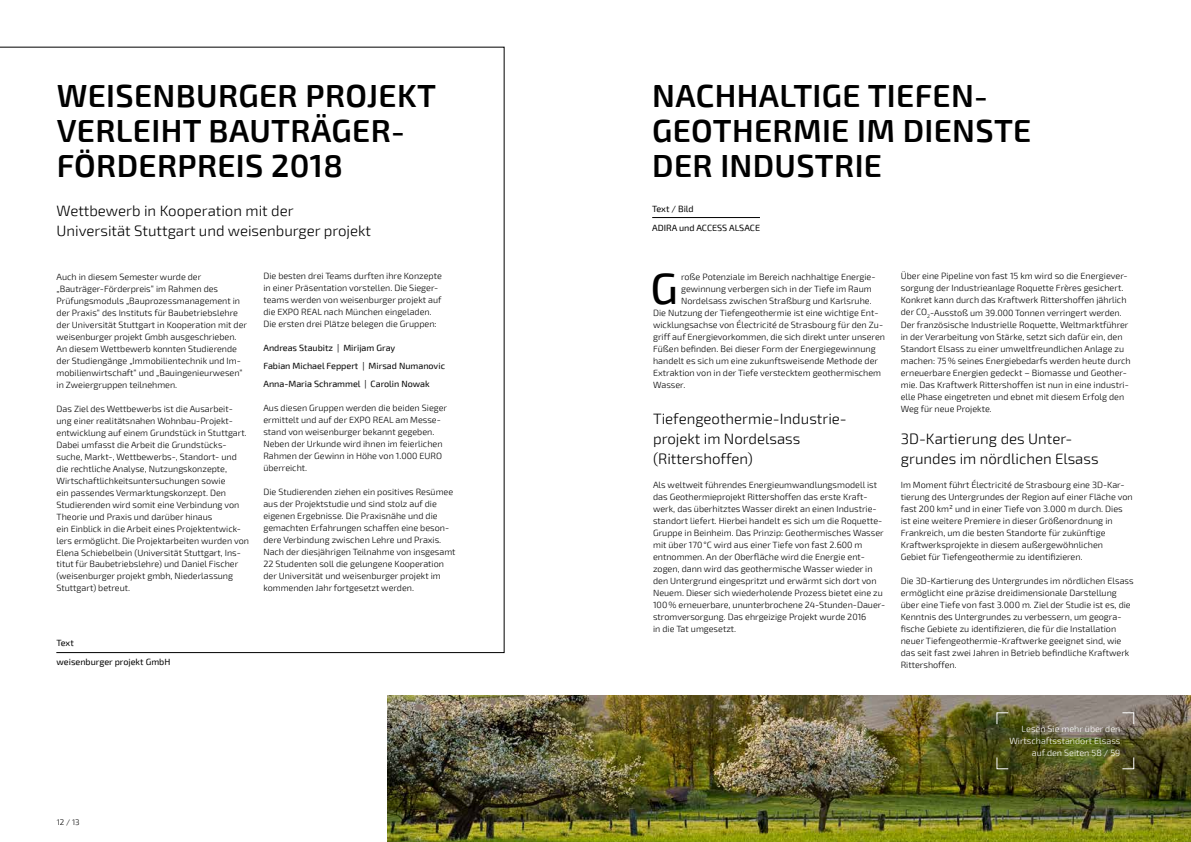
<style>
.page{position:relative;width:1191px;height:842px;background:#fff}
.page>*{position:absolute;margin:0;border:0;box-sizing:border-box;transform-origin:0 0}
.t1{font:500 43.8px "Exo 2";color:#000}
.t2{font:600 32px/35px "Exo 2";letter-spacing:.01em;color:#000}
.t3{font:300 15px/20px "Exo 2";color:#000}
.t4{font:300 9px/12px "Exo 2";color:#000}
.t5{font:9px/18px "Exo 2";color:#000}
.t6{font:300 9px/12px "Exo 2";color:#fff;text-align:right}
.t7{font:300 8px "Exo 2";color:#000}
</style>
<div class="page">
<svg style="left:0;top:46px;width:505px;height:607px"></svg>
<hr style="left:652px;top:217px;width:108px;height:1px;background:#000">
<img style="left:387px;top:695px;width:804px;height:147px">
<img style="left:996px;top:712px;width:138px;height:57px">
<h2 class="t2" style="left:57px;top:79px;width:381px">WEISENBURGER PROJEKT<br>VERLEIHT BAUTRÄGER-<br>FÖRDERPREIS 2018</h2>
<h3 class="t3" style="left:57px;top:201px;width:316px">Wettbewerb in Kooperation mit der<br>Universität Stuttgart und weisenburger projekt</h3>
<p class="t4" style="left:57px;top:271px;width:192px">Auch in diesem Semester wurde der „Bauträger-Förderpreis“ im Rahmen des Prüfungsmoduls „Bauprozessmanagement in der Praxis“ des Instituts für Baubetriebslehre der Universität Stuttgart in Kooperation mit der weisenburger projekt Gmbh ausgeschrieben.<br>An diesem Wettbewerb konnten Studierende der Studiengänge „Immobilientechnik und Im&shy;mobilienwirtschaft“ und „Bauingenieurwesen“ in Zweiergruppen teilnehmen.</p>
<p class="t4" style="left:57px;top:402px;width:194px">Das Ziel des Wettbewerbs ist die Ausarbeit&shy;ung einer realitätsnahen Wohnbau-Projekt&shy;entwicklung auf einem Grundstück in Stuttgart.<br>Dabei umfasst die Arbeit die Grundstücks&shy;suche, Markt-, Wettbewerbs-, Standort- und die rechtliche Analyse, Nutzungskonzepte, Wirtschaftlichkeitsuntersuchungen sowie<br>ein passendes Vermarktungskonzept. Den Studierenden wird somit eine Verbindung von Theorie und Praxis und darüber hinaus<br>ein Einblick in die Arbeit eines Projektentwick&shy;lers ermöglicht. Die Projektarbeiten wurden von Elena Schiebelbein (Universität Stuttgart, Ins&shy;titut für Baubetriebslehre) und Daniel Fischer (weisenburger projekt gmbh, Niederlassung Stuttgart) betreut.</p>
<p class="t4" style="left:263px;top:270px;width:180px">Die besten drei Teams durften ihre Konzepte in einer Präsentation vorstellen. Die Sieger&shy;teams werden von weisenburger projekt auf die EXPO REAL nach München eingeladen.<br>Die ersten drei Plätze belegen die Gruppen:</p>
<p class="t5" style="left:263px;top:339px;width:183px">Andreas Staubitz | Mirijam Gray<br>Fabian Michael Feppert | Mirsad Numanovic<br>Anna-Maria Schrammel | Carolin Nowak</p>
<p class="t4" style="left:263px;top:402px;width:185px">Aus diesen Gruppen werden die beiden Sieger ermittelt und auf der EXPO REAL am Messe&shy;stand von weisenburger bekannt gegeben.<br>Neben der Urkunde wird ihnen im feierlichen Rahmen der Gewinn in Höhe von 1.000 EURO überreicht.</p>
<p class="t4" style="left:263px;top:486px;width:194px">Die Studierenden ziehen ein positives Resümee aus der Projektstudie und sind stolz auf die eigenen Ergebnisse. Die Praxisnähe und die gemachten Erfahrungen schaffen eine beson&shy;dere Verbindung zwischen Lehre und Praxis.<br>Nach der diesjährigen Teilnahme von insgesamt 22 Studenten soll die gelungene Kooperation der Universität und weisenburger projekt im kommenden Jahr fortgesetzt werden.</p>
<p class="t5" style="left:57px;top:634px;width:115px;line-height:19px">Text<br>weisenburger projekt GmbH</p>
<p class="t7" style="left:57px;top:817px;width:24px">12 / 13</p>
<h2 class="t2" style="left:652px;top:79px;width:381px">NACHHALTIGE TIEFEN-<br>GEOTHERMIE IM DIENSTE<br>DER INDUSTRIE</h2>
<p class="t5" style="left:652px;top:200px;width:109px;line-height:19px">Text / Bild<br>ADIRA und ACCESS ALSACE</p>
<h1 class="t1" style="left:650px;top:262px;width:29px">G</h1>
<p class="t4" style="left:681px;top:271px;width:196px">roße Potenziale im Bereich nachhaltige Energie-</p>
<p class="t4" style="left:681px;top:283px;width:192px">gewinnung verbergen sich in der Tiefe im Raum</p>
<p class="t4" style="left:681px;top:295px;width:192px">Nordelsass zwischen Straßburg und Karlsruhe.</p>
<p class="t4" style="left:653px;top:307px;width:227px">Die Nutzung der Tiefengeothermie ist eine wichtige Ent-</p>
<p class="t4" style="left:653px;top:319px;width:232px">wicklungsachse von Électricité de Strasbourg für den Zu-</p>
<p class="t4" style="left:653px;top:331px;width:233px">griff auf Energievorkommen, die sich direkt unter unseren</p>
<p class="t4" style="left:653px;top:343px;width:224px">Füßen befinden. Bei dieser Form der Energiegewinnung</p>
<p class="t4" style="left:653px;top:355px;width:226px">handelt es sich um eine zukunftsweisende Methode der</p>
<p class="t4" style="left:653px;top:366px;width:230px">Extraktion von in der Tiefe verstecktem geothermischem</p>
<p class="t4" style="left:653px;top:378px;width:34px">Wasser.</p>
<h3 class="t3" style="left:653px;top:409px;width:195px">Tiefengeothermie-Industrie&shy;projekt im Nordelsass (Rittershoffen)</h3>
<p class="t4" style="left:653px;top:479px;width:233px">Als weltweit führendes Energieumwandlungsmodell ist das Geothermieprojekt Rittershoffen das erste Kraft&shy;werk, das überhitztes Wasser direkt an einen Industrie&shy;standort liefert. Hierbei handelt es sich um die Roquette-Gruppe in Beinheim. Das Prinzip: Geothermisches Wasser mit über 170°C wird aus einer Tiefe von fast 2.600 m entnommen. An der Oberfläche wird die Energie ent&shy;zogen, dann wird das geothermische Wasser wieder in den Untergrund eingespritzt und erwärmt sich dort von Neuem. Dieser sich wiederholende Prozess bietet eine zu 100% erneuerbare, ununterbrochene 24-Stunden-Dauer&shy;stromversorgung. Das ehrgeizige Projekt wurde 2016<br>in die Tat umgesetzt.</p>
<p class="t4" style="left:900px;top:270px;width:231px">Über eine Pipeline von fast 15 km wird so die Energiever&shy;sorgung der Industrieanlage Roquette Frères gesichert.<br>Konkret kann durch das Kraftwerk Rittershoffen jährlich der CO<sub>2</sub>-Ausstoß um 39.000 Tonnen verringert werden.<br>Der französische Industrielle Roquette, Weltmarktführer in der Verarbeitung von Stärke, setzt sich dafür ein, den Standort Elsass zu einer umweltfreundlichen Anlage zu machen: 75% seines Energiebedarfs werden heute durch erneuerbare Energien gedeckt – Biomasse und Geother&shy;mie. Das Kraftwerk Rittershoffen ist nun in eine industri&shy;elle Phase eingetreten und ebnet mit diesem Erfolg den Weg für neue Projekte.</p>
<h3 class="t3" style="left:900px;top:429px;width:199px">3D-Kartierung des Unter&shy;grundes im nördlichen Elsass</h3>
<p class="t4" style="left:900px;top:479px;width:233px">Im Moment führt Électricité de Strasbourg eine 3D-Kar&shy;tierung des Untergrundes der Region auf einer Fläche von fast 200 km² und in einer Tiefe von 3.000 m durch. Dies ist eine weitere Premiere in dieser Größenordnung in Frankreich, um die besten Standorte für zukünftige Kraftwerksprojekte in diesem außergewöhnlichen<br>Gebiet für Tiefengeothermie zu identifizieren.</p>
<p class="t4" style="left:900px;top:575px;width:234px">Die 3D-Kartierung des Untergrundes im nördlichen Elsass ermöglicht eine präzise dreidimensionale Darstellung über eine Tiefe von fast 3.000 m. Ziel der Studie ist es, die Kenntnis des Untergrundes zu verbessern, um geogra&shy;fische Gebiete zu identifizieren, die für die Installation neuer Tiefengeothermie-Kraftwerke geeignet sind, wie das seit fast zwei Jahren in Betrieb befindliche Kraftwerk Rittershoffen.</p>
<p class="t6" style="left:1009px;top:723px;width:112px">Lesen Sie mehr über den<br>Wirtschaftsstandort Elsass auf den Seiten 58 / 59</p>
</div>
